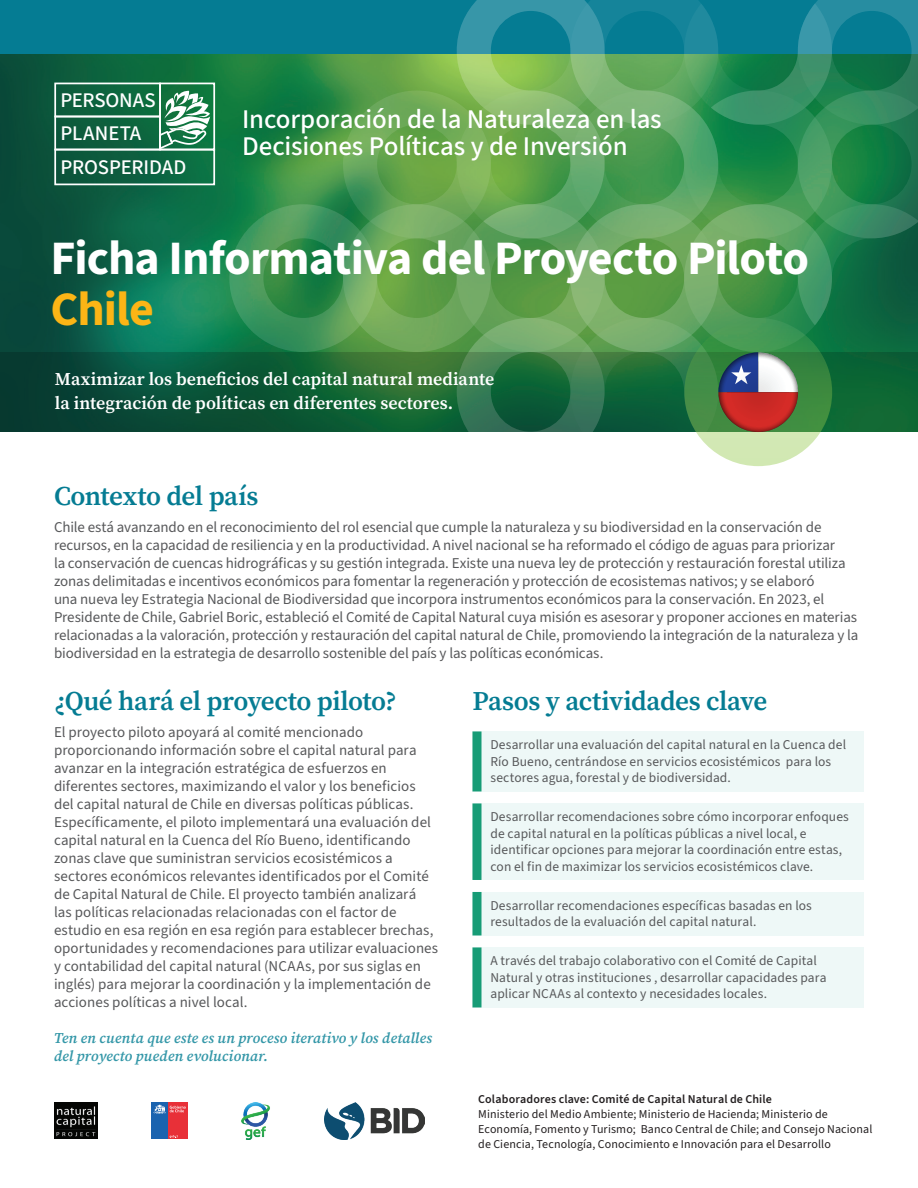
<style>
.page{position:relative;width:918px;height:1188px;background:#fff}
.page>*{position:absolute;margin:0;border:0;box-sizing:border-box;transform-origin:0 0}
.t1{font:700 48px "Source Sans 3";letter-spacing:-.02em;color:#fff}
.t2{font:700 48px "Source Sans 3";letter-spacing:-.02em;color:#fbb516}
.t3{font:500 27px/27px "Source Sans 3";letter-spacing:-.005em;color:#fff}
.t4{font:600 27px "Source Serif 4";letter-spacing:-.02em;color:#057c93}
.t5{font:500 20.85px/33.5px "Source Sans 3";letter-spacing:-.005em;color:#fff}
.t6{font:600 18px/24px "Source Serif 4";color:#fff}
.t7{font:15px/18px "Source Sans 3";letter-spacing:-.005em;color:#57585a}
.t8{font:italic 600 15px/18px "Source Serif 4";letter-spacing:.005em;color:#3497a8}
.t9{font:13.5px/16.5px "Source Sans 3";letter-spacing:.005em;color:#57585a}
.t10{font:12px/15px "Source Sans 3";letter-spacing:.01em;color:#231f20}
.t11{font:600 12px "Source Sans 3";letter-spacing:.015em;color:#231f20}
</style>
<div class="page">
<img style="left:0;top:54px;width:457px;height:298px">
<div style="left:0;top:0;width:918px;height:54px;background:#057c93"></div>
<svg style="left:832px;top:238px;width:86px;height:114px;background:#0c6640"></svg>
<svg style="left:229px;top:91px;width:228px;height:261px;background:#4a984f"></svg>
<svg style="left:457px;top:0;width:375px;height:352px;background:#5ba265"></svg>
<svg style="left:711px;top:0;width:207px;height:238px"></svg>
<svg style="left:0;top:352px;width:918px;height:80px;background:#155e39"></svg>
<svg style="left:684px;top:318px;width:148px;height:148px;background:#7a9971"></svg>
<div style="left:54px;top:83px;width:107px;height:34px;border:2px solid #fff"></div>
<div style="left:159px;top:83px;width:56px;height:67px;border:2px solid #fff"></div>
<div style="left:54px;top:116px;width:107px;height:34px;border:2px solid #fff"></div>
<div style="left:54px;top:149px;width:161px;height:36px;border:2px solid #fff"></div>
<svg style="left:159px;top:91px;width:51px;height:58px"></svg>
<div style="left:472px;top:731px;width:392px;height:61px;background:#eef8f7"></div>
<div style="left:472px;top:731px;width:10px;height:60px;background:#179c76"></div>
<div style="left:472px;top:803px;width:392px;height:77px;background:#eef8f7"></div>
<div style="left:472px;top:803px;width:10px;height:77px;background:#179c76"></div>
<div style="left:472px;top:892px;width:392px;height:44px;background:#eef8f7"></div>
<div style="left:472px;top:892px;width:10px;height:43px;background:#179c76"></div>
<div style="left:472px;top:947px;width:392px;height:61px;background:#eef8f7"></div>
<div style="left:472px;top:947px;width:10px;height:60px;background:#179c76"></div>
<img style="left:54px;top:1102px;width:43px;height:37px">
<img style="left:324px;top:1102px;width:100px;height:37px">
<div style="left:152px;top:1103px;width:16px;height:36px;background:#1a63af"></div>
<div style="left:168px;top:1103px;width:20px;height:36px;background:#e83038"></div>
<svg style="left:170px;top:1135px;width:8px;height:3px"></svg>
<svg style="left:153px;top:1105px;width:33px;height:9px"></svg>
<img style="left:242px;top:1103px;width:28px;height:36px">
<h3 class="t5" style="left:60px;top:84px;width:127px">PERSONAS<br>PLANETA<br>PROSPERIDAD</h3>
<h2 class="t3" style="left:242px;top:105px;width:421px">Incorporación de la Naturaleza en las<br>Decisiones Políticas y de Inversión</h2>
<h1 class="t1" style="left:50px;top:227px;width:760px">Ficha Informativa del Proyecto Piloto</h1>
<h1 class="t2" style="left:50px;top:278px;width:105px">Chile</h1>
<p class="t6" style="left:55px;top:367px;width:441px">Maximizar los beneficios del capital natural mediante la integración de políticas en diferentes sectores.</p>
<h2 class="t4" style="left:54px;top:478px;width:206px">Contexto del país</h2>
<p class="t7" style="left:54px;top:518px;width:806px">Chile está avanzando en el reconocimiento del rol esencial que cumple la naturaleza y su biodiversidad en la conservación de recursos, en la capacidad de resiliencia y en la productividad. A nivel nacional se ha reformado el código de aguas para priorizar<br>la conservación de cuencas hidrográficas y su gestión integrada. Existe una nueva ley de protección y restauración forestal utiliza zonas delimitadas e incentivos económicos para fomentar la regeneración y protección de ecosistemas nativos; y se elaboró<br>una nueva ley Estrategia Nacional de Biodiversidad que incorpora instrumentos económicos para la conservación. En 2023, el Presidente de Chile, Gabriel Boric, estableció el Comité de Capital Natural cuya misión es asesorar y proponer acciones en materias relacionadas a la valoración, protección y restauración del capital natural de Chile, promoviendo la integración de la naturaleza y la biodiversidad en la estrategia de desarrollo sostenible del país y las políticas económicas.</p>
<h2 class="t4" style="left:54px;top:683px;width:344px">¿Qué hará el proyecto piloto?</h2>
<p class="t7" style="left:54px;top:723px;width:386px">El proyecto piloto apoyará al comité mencionado proporcionando información sobre el capital natural para avanzar en la integración estratégica de esfuerzos en diferentes sectores, maximizando el valor y los beneficios del capital natural de Chile en diversas políticas públicas.<br>Específicamente, el piloto implementará una evaluación del capital natural en la Cuenca del Río Bueno, identificando zonas clave que suministran servicios ecosistémicos a sectores económicos relevantes identificados por el Comité de Capital Natural de Chile. El proyecto también analizará<br>las políticas relacionadas relacionadas con el factor de estudio en esa región en esa región para establecer brechas, oportunidades y recomendaciones para utilizar evaluaciones y contabilidad del capital natural (NCAAs, por sus siglas en inglés) para mejorar la coordinación y la implementación de acciones políticas a nivel local.</p>
<p class="t8" style="left:54px;top:1029px;width:380px">Ten en cuenta que este es un proceso iterativo y los detalles del proyecto pueden evolucionar.</p>
<h2 class="t4" style="left:472px;top:683px;width:296px">Pasos y actividades clave</h2>
<p class="t9" style="left:490px;top:737px;width:357px">Desarrollar una evaluación del capital natural en la Cuenca del<br>Río Bueno, centrándose en servicios ecosistémicos para los sectores agua, forestal y de biodiversidad.</p>
<p class="t9" style="left:490px;top:809px;width:360px">Desarrollar recomendaciones sobre cómo incorporar enfoques de capital natural en la políticas públicas a nivel local, e identificar opciones para mejorar la coordinación entre estas, con el fin de maximizar los servicios ecosistémicos clave.</p>
<p class="t9" style="left:490px;top:897px;width:323px">Desarrollar recomendaciones específicas basadas en los resultados de la evaluación del capital natural.</p>
<p class="t9" style="left:490px;top:953px;width:338px">A través del trabajo colaborativo con el Comité de Capital<br>Natural y otras instituciones , desarrollar capacidades para aplicar NCAAs al contexto y necesidades locales.</p>
<p class="t11" style="left:478px;top:1091px;width:295px">Colaboradores clave: Comité de Capital Natural de Chile</p>
<p class="t10" style="left:478px;top:1106px;width:396px">Ministerio del Medio Ambiente; Ministerio de Hacienda; Ministerio de<br>Economía, Fomento y Turismo; Banco Central de Chile; and Consejo Nacional de Ciencia, Tecnología, Conocimiento e Innovación para el Desarrollo</p>
</div>
